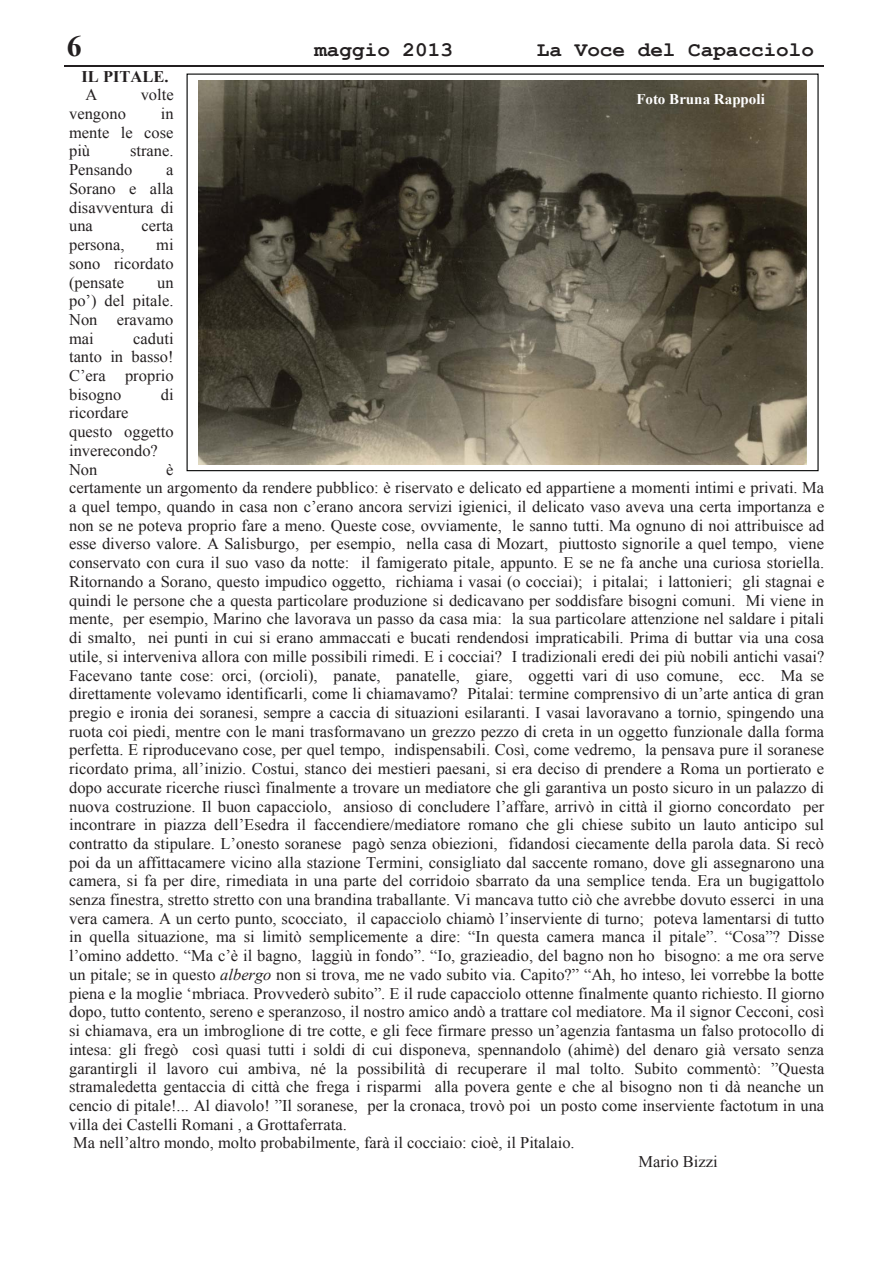
<style>
.page{position:relative;width:893px;height:1263px;background:#fff}
.page>*{position:absolute;margin:0;border:0;box-sizing:border-box;transform-origin:0 0}
.t1{font:700 29.55px "Times New Roman";color:#231f20}
.t2{font:700 20.7px "Courier New";color:#231f20}
.t3{font:16.2px/18.8px "Times New Roman";color:#231f20;text-align:justify}
.t4{font:700 16.2px "Times New Roman";color:#231f20}
.t5{font:700 14.85px "Times New Roman";color:#fff}
.s1{font-style:italic}
</style>
<div class="page">
<hr style="left:65px;top:66px;width:759px;height:1px;background:#231f20">
<img style="left:198px;top:80px;width:609px;height:385px">
<h1 class="t1" style="left:67px;top:30px;width:16px">6</h1>
<p class="t2" style="left:314px;top:39px;width:140px">maggio 2013</p>
<p class="t2" style="left:537px;top:39px;width:279px">La Voce del Capacciolo</p>
<p class="t4" style="left:81px;top:67px;width:89px">IL PITALE.</p>
<p class="t3" style="left:86px;top:86px;width:13px">A</p>
<p class="t3" style="left:141px;top:86px;width:34px">volte</p>
<p class="t3" style="left:69px;top:104px;width:58px">vengono</p>
<p class="t5" style="left:636px;top:90px;width:130px">Foto Bruna Rappoli</p>
<p class="t3" style="left:69px;top:104px;width:106px;text-indent:92px">in mente le cose più</p>
<p class="t3" style="left:69px;top:142px;width:106px;text-indent:61px">strane.<br>Pensando</p>
<p class="t3" style="left:69px;top:160px;width:106px;text-indent:97px">a Sorano e alla disavventura di una</p>
<p class="t3" style="left:142px;top:216px;width:34px">certa</p>
<p class="t3" style="left:69px;top:235px;width:106px;text-indent:87px">mi sono ricordato (pensate</p>
<p class="t3" style="left:69px;top:235px;width:57px">persona,</p>
<p class="t3" style="left:69px;top:273px;width:106px;text-indent:88px">un po’) del pitale.<br>Non eravamo mai</p>
<p class="t3" style="left:69px;top:329px;width:106px;text-indent:64px">caduti tanto in basso!<br>C’era proprio bisogno</p>
<p class="t3" style="left:161px;top:385px;width:14px">di</p>
<p class="t3" style="left:69px;top:404px;width:106px;text-align:left">ricordare questo oggetto inverecondo?<br>Non</p>
<p class="t3" style="left:166px;top:460px;width:9px">è</p>
<p class="t3" style="left:69px;top:479px;width:756px">certamente un argomento da rendere pubblico: è riservato e delicato ed appartiene a momenti intimi e privati. Ma</p>
<p class="t3" style="left:69px;top:497px;width:757px">a quel tempo, quando in casa non c’erano ancora servizi igienici, il delicato vaso aveva una certa importanza e</p>
<p class="t3" style="left:69px;top:516px;width:757px">non se ne poteva proprio fare a meno. Queste cose, ovviamente, le sanno tutti. Ma ognuno di noi attribuisce ad</p>
<p class="t3" style="left:69px;top:535px;width:756px">esse diverso valore. A Salisburgo, per esempio, nella casa di Mozart, piuttosto signorile a quel tempo, viene</p>
<p class="t3" style="left:69px;top:553px;width:757px">conservato con cura il suo vaso da notte: il famigerato pitale, appunto. E se ne fa anche una curiosa storiella.</p>
<p class="t3" style="left:69px;top:572px;width:757px">Ritornando a Sorano, questo impudico oggetto, richiama i vasai (o cocciai); i pitalai; i lattonieri; gli stagnai e</p>
<p class="t3" style="left:69px;top:591px;width:756px">quindi le persone che a questa particolare produzione si dedicavano per soddisfare bisogni comuni. Mi viene in</p>
<p class="t3" style="left:69px;top:609px;width:756px">mente, per esempio, Marino che lavorava un passo da casa mia: la sua particolare attenzione nel saldare i pitali</p>
<p class="t3" style="left:69px;top:628px;width:756px">di smalto, nei punti in cui si erano ammaccati e bucati rendendosi impraticabili. Prima di buttar via una cosa</p>
<p class="t3" style="left:69px;top:647px;width:757px">utile, si interveniva allora con mille possibili rimedi. E i cocciai? I tradizionali eredi dei più nobili antichi vasai?</p>
<p class="t3" style="left:69px;top:666px;width:756px">Facevano tante cose: orci, (orcioli), panate, panatelle, giare, oggetti vari di uso comune, ecc. Ma se</p>
<p class="t3" style="left:69px;top:684px;width:756px">direttamente volevamo identificarli, come li chiamavamo? Pitalai: termine comprensivo di un’arte antica di gran</p>
<p class="t3" style="left:69px;top:703px;width:756px">pregio e ironia dei soranesi, sempre a caccia di situazioni esilaranti. I vasai lavoravano a tornio, spingendo una</p>
<p class="t3" style="left:69px;top:722px;width:757px">ruota coi piedi, mentre con le mani trasformavano un grezzo pezzo di creta in un oggetto funzionale dalla forma</p>
<p class="t3" style="left:69px;top:741px;width:756px">perfetta. E riproducevano cose, per quel tempo, indispensabili. Così, come vedremo, la pensava pure il soranese</p>
<p class="t3" style="left:69px;top:759px;width:757px">ricordato prima, all’inizio. Costui, stanco dei mestieri paesani, si era deciso di prendere a Roma un portierato e</p>
<p class="t3" style="left:69px;top:778px;width:757px">dopo accurate ricerche riuscì finalmente a trovare un mediatore che gli garantiva un posto sicuro in un palazzo di</p>
<p class="t3" style="left:69px;top:797px;width:756px">nuova costruzione. Il buon capacciolo, ansioso di concludere l’affare, arrivò in città il giorno concordato per</p>
<p class="t3" style="left:69px;top:815px;width:756px">incontrare in piazza dell’Esedra il faccendiere/mediatore romano che gli chiese subito un lauto anticipo sul</p>
<p class="t3" style="left:69px;top:834px;width:756px">contratto da stipulare. L’onesto soranese pagò senza obiezioni, fidandosi ciecamente della parola data. Si recò</p>
<p class="t3" style="left:69px;top:853px;width:757px">poi da un affittacamere vicino alla stazione Termini, consigliato dal saccente romano, dove gli assegnarono una</p>
<p class="t3" style="left:69px;top:872px;width:757px">camera, si fa per dire, rimediata in una parte del corridoio sbarrato da una semplice tenda. Era un bugigattolo</p>
<p class="t3" style="left:69px;top:890px;width:757px">senza finestra, stretto stretto con una brandina traballante. Vi mancava tutto ciò che avrebbe dovuto esserci in una</p>
<p class="t3" style="left:69px;top:909px;width:757px">vera camera. A un certo punto, scocciato, il capacciolo chiamò l’inserviente di turno; poteva lamentarsi di tutto</p>
<p class="t3" style="left:69px;top:928px;width:757px">in quella situazione, ma si limitò semplicemente a dire: “In questa camera manca il pitale”. “Cosa”? Disse</p>
<p class="t3" style="left:69px;top:946px;width:756px">l’omino addetto. “Ma c’è il bagno, laggiù in fondo”. “Io, grazieadio, del bagno non ho bisogno: a me ora serve</p>
<p class="t3" style="left:69px;top:965px;width:757px">un pitale; se in questo <span class="s1">albergo</span> non si trova, me ne vado subito via. Capito?” “Ah, ho inteso, lei vorrebbe la botte</p>
<p class="t3" style="left:69px;top:984px;width:757px">piena e la moglie ‘mbriaca. Provvederò subito”. E il rude capacciolo ottenne finalmente quanto richiesto. Il giorno</p>
<p class="t3" style="left:69px;top:1003px;width:757px">dopo, tutto contento, sereno e speranzoso, il nostro amico andò a trattare col mediatore. Ma il signor Cecconi, così</p>
<p class="t3" style="left:69px;top:1021px;width:757px">si chiamava, era un imbroglione di tre cotte, e gli fece firmare presso un’agenzia fantasma un falso protocollo di</p>
<p class="t3" style="left:69px;top:1040px;width:757px">intesa: gli fregò così quasi tutti i soldi di cui disponeva, spennandolo (ahimè) del denaro già versato senza</p>
<p class="t3" style="left:69px;top:1059px;width:757px">garantirgli il lavoro cui ambiva, né la possibilità di recuperare il mal tolto. Subito commentò: ”Questa</p>
<p class="t3" style="left:69px;top:1077px;width:756px">stramaledetta gentaccia di città che frega i risparmi alla povera gente e che al bisogno non ti dà neanche un</p>
<p class="t3" style="left:69px;top:1096px;width:757px">cencio di pitale!... Al diavolo! ”Il soranese, per la cronaca, trovò poi un posto come inserviente factotum in una</p>
<p class="t3" style="left:69px;top:1115px;width:279px">villa dei Castelli Romani , a Grottaferrata.</p>
<p class="t3" style="left:73px;top:1134px;width:503px">Ma nell’altro mondo, molto probabilmente, farà il cocciaio: cioè, il Pitalaio.</p>
<p class="t3" style="left:638px;top:1152px;width:81px">Mario Bizzi</p>
</div>
